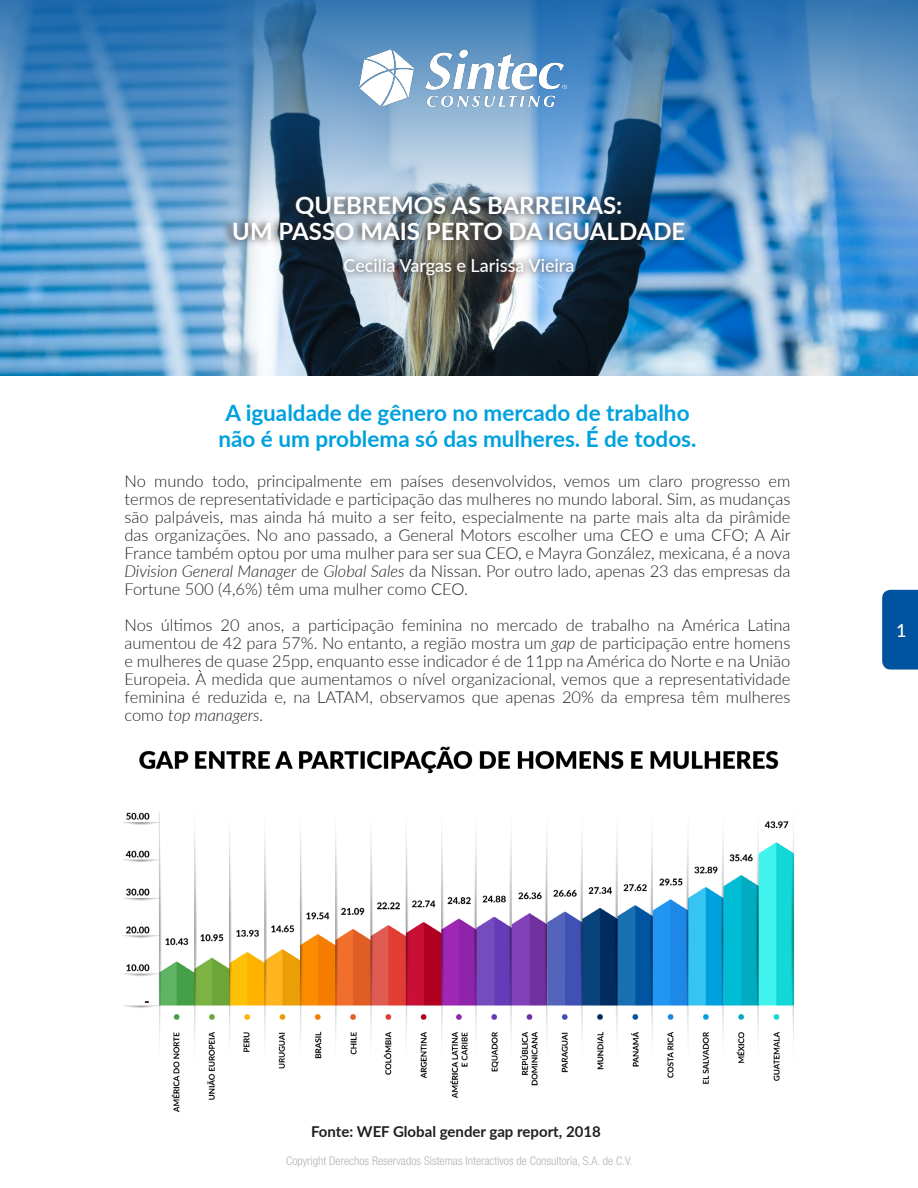
<style>
.page{position:relative;width:918px;height:1188px;background:#fff}
.page>*{position:absolute;margin:0;border:0;box-sizing:border-box;transform-origin:0 0}
.t1{font:700 24px "Lato";color:#fff}
.t2{font:700 22.5px "Lato";color:#00a1de}
.t3{font:500 18px "Lato";color:#fff}
.t4{font:300 16.5px/18px "Lato";color:#231f20;text-align:justify}
.t5{font:700 15px "Lato";color:#231f20}
.t6{font:300 condensed 12px "Helvetica Neue LT Std";color:#b2b4b3}
.s1{font-style:italic}
</style>
<div class="page">
<div style="left:882px;top:590px;width:36px;height:80px;background:#00549f"></div>
<img style="left:0;top:0;width:918px;height:376px">
<svg style="left:0;top:1px;width:918px;height:226px"></svg>
<div style="left:221px;top:190px;width:467px;height:59px;background:#231f20;opacity:.9"></div>
<div style="left:336px;top:252px;width:245px;height:32px;background:#231f20;opacity:.9"></div>
<img style="left:359px;top:49px;width:208px;height:58px">
<img style="left:123px;top:746px;width:672px;height:367px">
<p class="t1" style="left:295px;top:188px;width:329px">QUEBREMOS AS BARREIRAS:</p>
<p class="t1" style="left:232px;top:213px;width:455px">UM PASSO MAIS PERTO DA IGUALDADE</p>
<p class="t3" style="left:344px;top:252px;width:232px">Cecilia Vargas e Larissa Vieira</p>
<p class="t2" style="left:225px;top:396px;width:466px">A igualdade de gênero no mercado de trabalho</p>
<p class="t2" style="left:218px;top:422px;width:480px">não é um problema só das mulheres. É de todos.</p>
<p class="t4" style="left:124px;top:472px;width:668px">No mundo todo, principalmente em países desenvolvidos, vemos um claro progresso em termos de representatividade e participação das mulheres no mundo laboral. Sim, as mudanças são palpáveis, mas ainda há muito a ser feito, especialmente na parte mais alta da pirâmide das organizações. No ano passado, a General Motors escolher uma CEO e uma CFO; A Air France também optou por uma mulher para ser sua CEO, e Mayra González, mexicana, é a nova <span class="s1">Division General Manager</span> de <span class="s1">Global Sales</span> da Nissan. Por outro lado, apenas 23 das empresas da Fortune 500 (4,6%) têm uma mulher como CEO.</p>
<p class="t4" style="left:124px;top:616px;width:667px">Nos últimos 20 anos, a participação feminina no mercado de trabalho na América Latina aumentou de 42 para 57%. No entanto, a região mostra um <span class="s1">gap</span> de participação entre homens e mulheres de quase 25pp, enquanto esse indicador é de 11pp na América do Norte e na União Europeia. À medida que aumentamos o nível organizacional, vemos que a representatividade feminina é reduzida e, na LATAM, observamos que apenas 20% da empresa têm mulheres como <span class="s1">top managers.</span></p>
<p class="t3" style="left:896px;top:617px;width:12px">1</p>
<p class="t5" style="left:311px;top:1121px;width:291px">Fonte: WEF Global gender gap report, 2018</p>
<p class="t6" style="left:286px;top:1154px;width:348px">Copyright Derechos Reservados Sistemas Interactivos de Consultoría, S.A. de C.V.</p>
</div>
